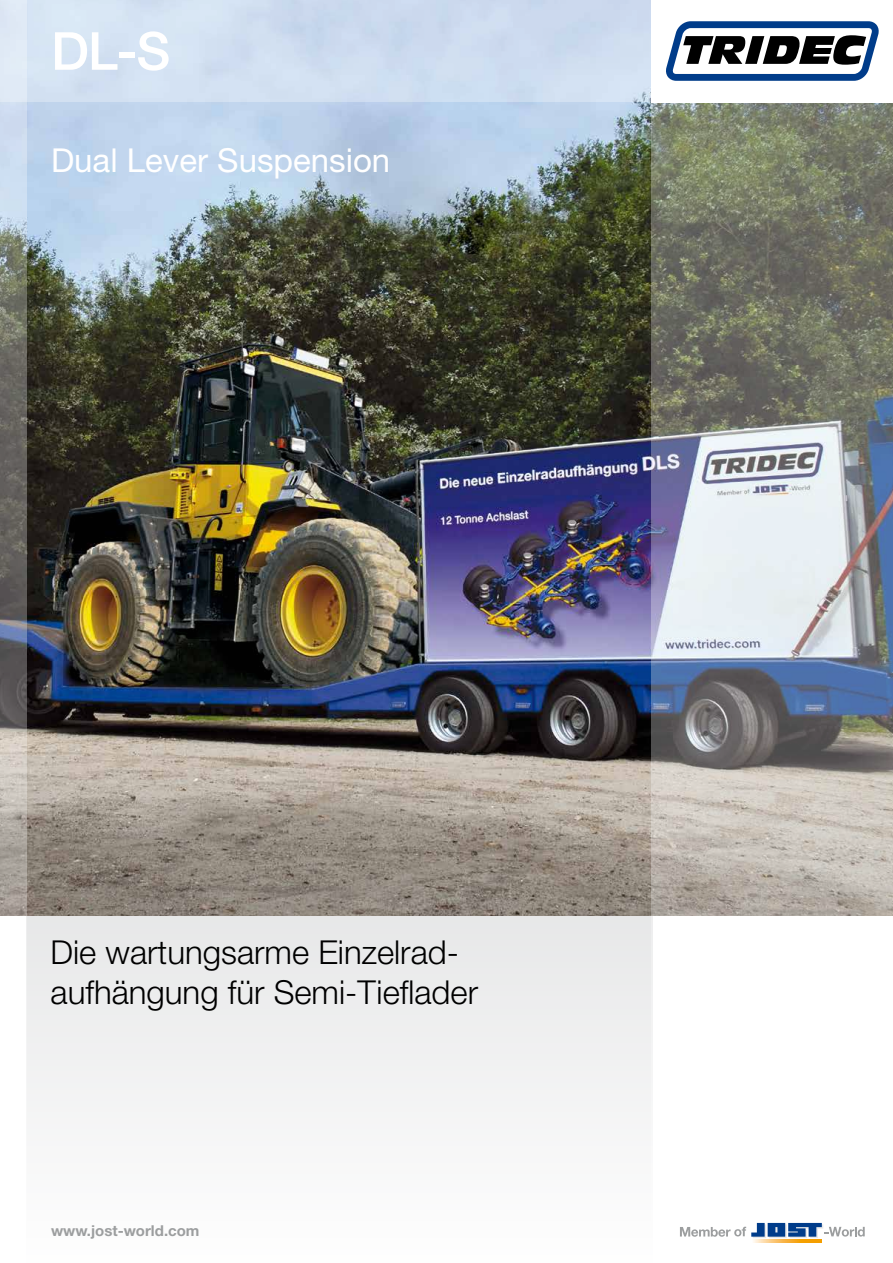
<style>
.page{position:relative;width:893px;height:1263px;background:#fff}
.page>*{position:absolute;margin:0;border:0;box-sizing:border-box;transform-origin:0 0}
.t1{font:500 52.5px "Helvetica Neue LT Pro";color:#fff}
.t2{font:300 33px/39.6px "Helvetica Neue LT";color:#000}
.t3{font:33px "Helvetica Neue LT Pro";color:#fff}
.t4{font:700 15px "Helvetica Neue LT Pro";color:#9c9e9f}
</style>
<div class="page">
<div style="left:26px;top:915px;width:626px;height:348px;background:#f3f3f3"></div>
<img style="left:27px;top:102px;width:625px;height:813px">
<div style="left:0;top:0;width:654px;height:102px;background:#d1dff1"></div>
<svg style="left:0;top:0;width:27px;height:1263px"></svg>
<div style="left:652px;top:0;width:241px;height:102px;background:#fff"></div>
<svg style="left:666px;top:21px;width:213px;height:60px"></svg>
<svg style="left:652px;top:103px;width:241px;height:1137px"></svg>
<svg style="left:753px;top:1240px;width:69px;height:3px"></svg>
<svg style="left:680px;top:1223px;width:185px;height:15px"></svg>
<h1 class="t1" style="left:51px;top:20px;width:121px">DL-S</h1>
<p class="t3" style="left:51px;top:140px;width:341px">Dual Lever Suspension</p>
<p class="t2" style="left:51px;top:932px;width:429px">Die wartungsarme Einzelrad&shy;aufhängung für Semi-Tieflader</p>
<p class="t4" style="left:51px;top:1221px;width:150px">www.jost-world.com</p>
</div>
